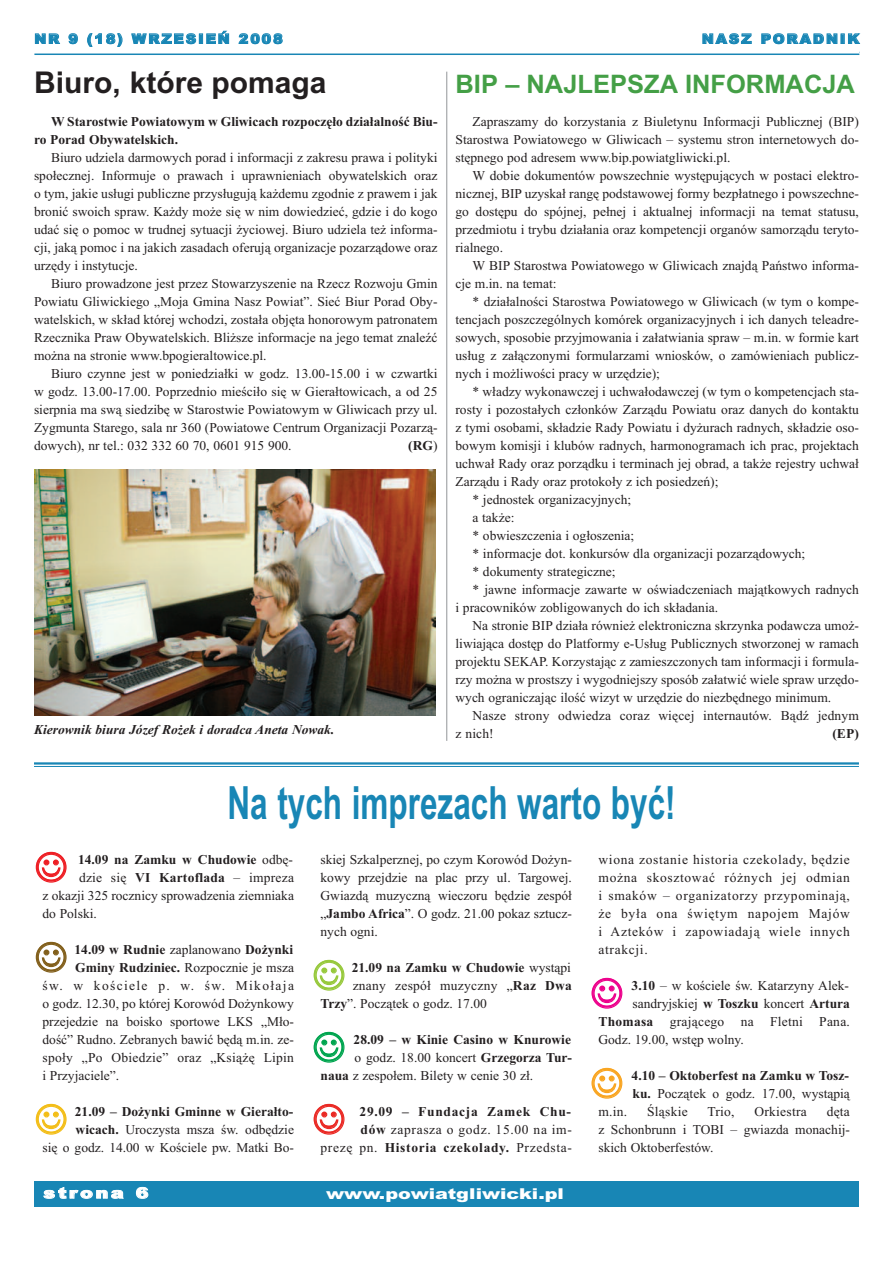
<style>
.page{position:relative;width:893px;height:1263px;background:#fff}
.page>*{position:absolute;margin:0;border:0;box-sizing:border-box;transform-origin:0 0}
.t1{font:700 45.75px "Arial";color:#1886b5;scale:.69 1}
.t2{font:700 30px "Arial";color:#231f20}
.t3{font:700 25.5px "Arial";color:#449f46}
.t4{font:900 15px "Arial";color:#fff;scale:1.28 1}
.t5{font:13.5px/18px "Times New Roman";color:#231f20;text-align:justify}
.t6{font:700 13.5px/18px "Times New Roman";color:#231f20}
.t7{font:13.5px "Times New Roman";letter-spacing:.02em;color:#231f20}
.t8{font:700 13.5px/18px "Times New Roman";letter-spacing:.05em;color:#231f20;text-align:right}
.t9{font:italic 700 13.5px "Times New Roman";color:#231f20}
.t10{font:900 13.5px "Arial";letter-spacing:.14em;color:#1886b5;scale:1.06 1}
.t11{font:13.5px "Times New Roman";letter-spacing:.1em;color:#231f20}
.s1{font-weight:400}
.s2{font-weight:700}
</style>
<div class="page">
<div style="left:34px;top:1181px;width:825px;height:26px;background:#1886b5"></div>
<hr style="left:34px;top:54px;width:825px;height:1px;background:#1886b5">
<hr style="left:34px;top:52px;width:825px;height:1px;background:#1886b5">
<img style="left:34px;top:470px;width:401px;height:245px">
<hr style="left:34px;top:762px;width:825px;height:2px;background:#1886b5">
<hr style="left:34px;top:766px;width:825px;height:1px;background:#1886b5">
<hr style="left:446px;top:72px;width:1px;height:669px;background:#939598">
<p class="t10" style="left:34px;top:31px;width:236px">NR 9 (18) WRZESIEŃ 2008</p>
<p class="t10" style="left:702px;top:31px;width:150px">NASZ PORADNIK</p>
<h2 class="t2" style="left:34px;top:66px;width:294px">Biuro, które pomaga</h2>
<p class="t6" style="left:34px;top:112px;width:405px;text-indent:17px">W Starostwie Powiatowym w Gliwicach rozpoczęło działalność Biu&shy;ro Porad Obywatelskich.</p>
<p class="t5" style="left:34px;top:148px;width:405px;text-indent:17px">Biuro udziela darmowych porad i informacji z zakresu prawa i polityki społecznej. Informuje o prawach i uprawnieniach obywatelskich oraz o tym, jakie usługi publiczne przysługują każdemu zgodnie z prawem i jak bronić swoich spraw. Każdy może się w nim dowiedzieć, gdzie i do kogo udać się o pomoc w trudnej sytuacji życiowej. Biuro udziela też informa&shy;cji, jaką pomoc i na jakich zasadach oferują organizacje pozarządowe oraz urzędy i instytucje.</p>
<p class="t5" style="left:34px;top:274px;width:405px;text-indent:17px">Biuro prowadzone jest przez Stowarzyszenie na Rzecz Rozwoju Gmin Powiatu Gliwickiego „Moja Gmina Nasz Powiat”. Sieć Biur Porad Oby&shy;watelskich, w skład której wchodzi, została objęta honorowym patronatem Rzecznika Praw Obywatelskich. Bliższe informacje na jego temat znaleźć można na stronie www.bpogieraltowice.pl.</p>
<p class="t5" style="left:34px;top:364px;width:405px;text-indent:17px">Biuro czynne jest w poniedziałki w godz. 13.00-15.00 i w czwartki w godz. 13.00-17.00. Poprzednio mieściło się w Gierałtowicach, a od 25 sierpnia ma swą siedzibę w Starostwie Powiatowym w Gliwicach przy ul.<br>Zygmunta Starego, sala nr 360 (Powiatowe Centrum Organizacji Pozarzą&shy;dowych), nr tel.: 032 332 60 70, 0601 915 900.</p>
<h3 class="t3" style="left:455px;top:70px;width:401px">BIP – NAJLEPSZA INFORMACJA</h3>
<p class="t5" style="left:455px;top:112px;width:405px;text-indent:17px">Zapraszamy do korzystania z Biuletynu Informacji Publicznej (BIP)<br>Starostwa Powiatowego w Gliwicach – systemu stron internetowych do&shy;stępnego pod adresem www.bip.powiatgliwicki.pl.</p>
<p class="t5" style="left:455px;top:166px;width:405px;text-indent:17px">W dobie dokumentów powszechnie występujących w postaci elektro&shy;nicznej, BIP uzyskał rangę podstawowej formy bezpłatnego i powszechne&shy;go dostępu do spójnej, pełnej i aktualnej informacji na temat statusu, przedmiotu i trybu działania oraz kompetencji organów samorządu teryto&shy;rialnego.</p>
<p class="t5" style="left:455px;top:256px;width:405px;text-indent:17px">W BIP Starostwa Powiatowego w Gliwicach znajdą Państwo informa&shy;cje m.in. na temat:</p>
<p class="t5" style="left:455px;top:292px;width:405px;text-indent:17px">* działalności Starostwa Powiatowego w Gliwicach (w tym o kompe&shy;tencjach poszczególnych komórek organizacyjnych i ich danych teleadre&shy;sowych, sposobie przyjmowania i załatwiania spraw – m.in. w formie kart usług z załączonymi formularzami wniosków, o zamówieniach publicz&shy;nych i możliwości pracy w urzędzie);</p>
<p class="t5" style="left:472px;top:382px;width:388px">* władzy wykonawczej i uchwałodawczej (w tym o kompetencjach sta-</p>
<p class="t5" style="left:455px;top:400px;width:405px">rosty i pozostałych członków Zarządu Powiatu oraz danych do kontaktu</p>
<p class="t5" style="left:455px;top:418px;width:405px">z tymi osobami, składzie Rady Powiatu i dyżurach radnych, składzie oso-</p>
<p class="t5" style="left:455px;top:436px;width:405px">bowym komisji i klubów radnych, harmonogramach ich prac, projektach</p>
<p class="t5" style="left:455px;top:454px;width:405px">uchwał Rady oraz porządku i terminach jej obrad, a także rejestry uchwał</p>
<p class="t5" style="left:455px;top:472px;width:264px">Zarządu i Rady oraz protokoły z ich posiedzeń);</p>
<p class="t5" style="left:472px;top:490px;width:160px">* jednostek organizacyjnych;</p>
<p class="t5" style="left:472px;top:508px;width:43px">a także:</p>
<p class="t5" style="left:472px;top:526px;width:163px">* obwieszczenia i ogłoszenia;</p>
<p class="t5" style="left:472px;top:544px;width:334px">* informacje dot. konkursów dla organizacji pozarządowych;</p>
<p class="t5" style="left:472px;top:562px;width:145px">* dokumenty strategiczne;</p>
<p class="t5" style="left:472px;top:580px;width:388px">* jawne informacje zawarte w oświadczeniach majątkowych radnych</p>
<p class="t5" style="left:455px;top:598px;width:264px">i pracowników zobligowanych do ich składania.</p>
<p class="t5" style="left:472px;top:616px;width:388px">Na stronie BIP działa również elektroniczna skrzynka podawcza umoż-</p>
<p class="t5" style="left:455px;top:634px;width:405px">liwiająca dostęp do Platformy e-Usług Publicznych stworzonej w ramach</p>
<p class="t5" style="left:455px;top:652px;width:405px">projektu SEKAP. Korzystając z zamieszczonych tam informacji i formula-</p>
<p class="t5" style="left:455px;top:670px;width:405px">rzy można w prostszy i wygodniejszy sposób załatwić wiele spraw urzędo-</p>
<p class="t5" style="left:455px;top:688px;width:377px">wych ograniczając ilość wizyt w urzędzie do niezbędnego minimum.</p>
<p class="t5" style="left:472px;top:706px;width:388px">Nasze strony odwiedza coraz więcej internautów. Bądź jednym</p>
<p class="t5" style="left:455px;top:724px;width:40px">z nich!</p>
<p class="t6" style="left:832px;top:724px;width:28px">(EP)</p>
<p class="t6" style="left:408px;top:436px;width:31px">(RG<span class="s1">)</span></p>
<p class="t9" style="left:34px;top:722px;width:302px">Kierownik biura Józef Rożek i doradca Aneta Nowak.</p>
<h1 class="t1" style="left:227px;top:776px;width:651px">Na tych imprezach warto być!</h1>
<p class="t6" style="left:78px;top:850px;width:216px">14.09 na Zamku w Chudowie <span class="s1">odbę-</span></p>
<p class="t7" style="left:79px;top:869px;width:216px">dzie się <span class="s2">VI Kartoflada</span> – impreza</p>
<p class="t5" style="left:43px;top:886px;width:253px">z okazji 325 rocznicy sprowadzenia ziemniaka</p>
<p class="t5" style="left:43px;top:904px;width:56px">do Polski.</p>
<p class="t6" style="left:75px;top:940px;width:220px">14.09 w Rudnie <span class="s1">zaplanowano</span> Dożynki</p>
<p class="t5" style="left:75px;top:958px;width:220px"><span class="s2">Gminy Rudziniec.</span> Rozpocznie je msza</p>
<p class="t11" style="left:43px;top:977px;width:253px">św. w kościele p. w. św. Mikołaja</p>
<p class="t5" style="left:43px;top:994px;width:253px">o godz. 12.30, po której Korowód Dożynkowy</p>
<p class="t5" style="left:43px;top:1012px;width:253px">przejedzie na boisko sportowe LKS „Mło-</p>
<p class="t5" style="left:43px;top:1030px;width:253px">dość” Rudno. Zebranych bawić będą m.in. ze-</p>
<p class="t7" style="left:43px;top:1049px;width:253px">społy „Po Obiedzie” oraz „Książę Lipin</p>
<p class="t5" style="left:43px;top:1066px;width:78px">i Przyjaciele”.</p>
<p class="t5" style="left:43px;top:1102px;width:253px;text-align:right"><span class="s2">21.09 – Dożynki Gminne w Gierałto&shy;wicach.</span> Uroczysta msza św. odbędzie<br>się o godz. 14.00 w Kościele pw. Matki Bo-</p>
<p class="t5" style="left:320px;top:850px;width:253px">skiej Szkalperznej, po czym Korowód Dożyn&shy;kowy przejdzie na plac przy ul. Targowej.<br>Gwiazdą muzyczną wieczoru będzie zespół „<span class="s2">Jambo Africa</span>”. O godz. 21.00 pokaz sztucz&shy;nych ogni.</p>
<p class="t6" style="left:352px;top:958px;width:221px">21.09 na Zamku w Chudowie <span class="s1">wystąpi</span></p>
<p class="t7" style="left:353px;top:977px;width:221px">znany zespół muzyczny „<span class="s2">Raz Dwa</span></p>
<p class="t5" style="left:320px;top:994px;width:168px"><span class="s2">Trzy</span>”. Początek o godz. 17.00</p>
<p class="t6" style="left:354px;top:1030px;width:219px">28.09 – w Kinie Casino w Knurowie</p>
<p class="t5" style="left:355px;top:1048px;width:219px">o godz. 18.00 koncert <span class="s2">Grzegorza Tur-</span></p>
<p class="t5" style="left:320px;top:1066px;width:214px"><span class="s2">naua</span> z zespołem. Bilety w cenie 30 zł.</p>
<p class="t8" style="left:320px;top:1102px;width:253px">29.09 – Fundacja Zamek Chu-<br>dów <span class="s1">zaprasza o godz. 15.00 na im-<br>prezę pn.</span> Historia czekolady. <span class="s1">Przedsta-</span></p>
<p class="t4" style="left:43px;top:1184px;width:84px">strona 6</p>
<p class="t4" style="left:326px;top:1185px;width:187px">www.powiatgliwicki.pl</p>
<p class="t5" style="left:598px;top:850px;width:253px">wiona zostanie historia czekolady, będzie można skosztować różnych jej odmian i smaków – organizatorzy przypominają, że była ona świętym napojem Majów i Azteków i zapowiadają wiele innych atrakcji.</p>
<p class="t5" style="left:632px;top:976px;width:219px"><span class="s2">3.10</span> – w kościele św. Katarzyny Alek-</p>
<p class="t5" style="left:632px;top:994px;width:219px">sandryjskiej <span class="s2">w Toszku</span> koncert <span class="s2">Artura</span></p>
<p class="t7" style="left:598px;top:1013px;width:253px"><span class="s2">Thomasa</span> grającego na Fletni Pana.</p>
<p class="t5" style="left:598px;top:1030px;width:147px">Godz. 19.00, wstęp wolny.</p>
<p class="t6" style="left:632px;top:1066px;width:220px">4.10 – Oktoberfest na Zamku w Tosz&shy;ku. <span class="s1">Początek o godz. 17.00, wystąpią</span></p>
<p class="t5" style="left:598px;top:1102px;width:30px">m.in.</p>
<p class="t7" style="left:647px;top:1103px;width:42px">Śląskie</p>
<p class="t5" style="left:707px;top:1102px;width:29px">Trio,</p>
<p class="t7" style="left:754px;top:1103px;width:54px">Orkiestra</p>
<p class="t5" style="left:598px;top:1102px;width:253px;text-indent:228px">dęta z Schonbrunn i TOBI – gwiazda monachij&shy;skich Oktoberfestów.</p>
</div>
